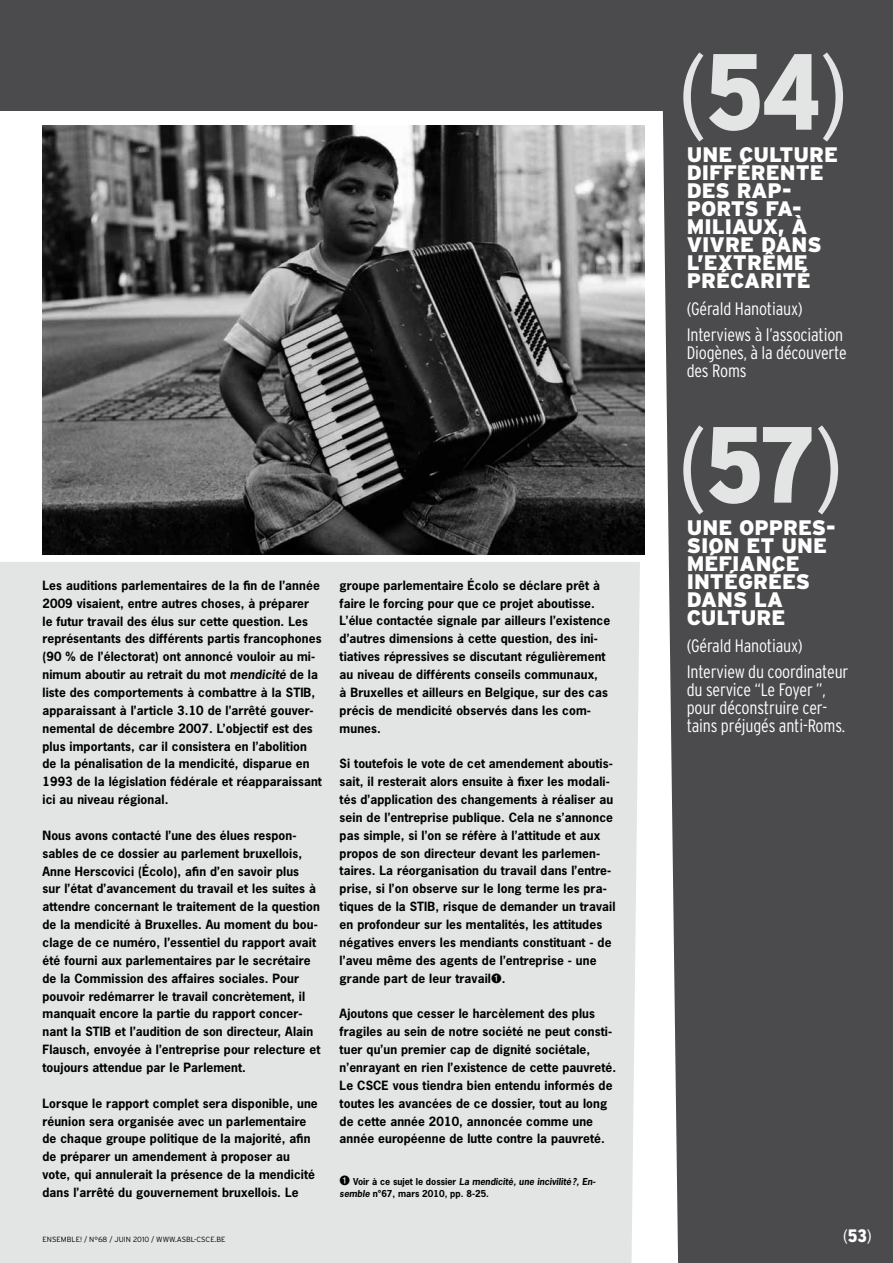
<style>
.page{position:relative;width:893px;height:1263px;background:#fff}
.page>*{position:absolute;margin:0;border:0;box-sizing:border-box;transform-origin:0 0}
.t1{font:300 condensed 108px "Interstate";color:#e3e4e4}
.t2{font:900 21px/18px "Interstate";color:#fff}
.t3{font:300 condensed 18px/18px "Interstate";letter-spacing:-.01em;color:#fff}
.t4{font:700 12px/17.9px "News Gothic Std";letter-spacing:.01em;color:#000}
.t5{font:700 9px/12px "News Gothic Std";color:#000}
.t6{font:300 7.5px "Interstate";color:#000}
.s1{font-style:italic}
.s2{font-weight:900}
</style>
<div class="page">
<div style="left:0;top:0;width:893px;height:111px;background:#4b4b4d"></div>
<div style="left:0;top:562px;width:640px;height:701px;background:#e3e4e4"></div>
<svg style="left:662px;top:111px;width:231px;height:1152px;fill:#4b4b4d"></svg>
<img style="left:43px;top:125px;width:601px;height:429px">
<p class="t4" style="left:43px;top:576px;width:281px">Les auditions parlementaires de la fin de l’année 2009 visaient, entre autres choses, à préparer le futur travail des élus sur cette question. Les représentants des différents partis francophones (90 % de l’électorat) ont annoncé vouloir au mi&shy;nimum aboutir au retrait du mot <span class="s1">mendicité</span> de la liste des comportements à combattre à la STIB, apparaissant à l’article 3.10 de l’arrêté gouver&shy;nemental de décembre 2007. L’objectif est des plus importants, car il consistera en l’abolition de la pénalisation de la mendicité, disparue en 1993 de la législation fédérale et réapparaissant ici au niveau régional.</p>
<p class="t4" style="left:43px;top:826px;width:279px">Nous avons contacté l’une des élues respon&shy;sables de ce dossier au parlement bruxellois, Anne Herscovici (Écolo), afin d’en savoir plus<br>sur l’état d’avancement du travail et les suites à attendre concernant le traitement de la question de la mendicité à Bruxelles. Au moment du bou&shy;clage de ce numéro, l’essentiel du rapport avait été fourni aux parlementaires par le secrétaire de la Commission des affaires sociales. Pour pouvoir redémarrer le travail concrètement, il manquait encore la partie du rapport concer&shy;nant la STIB et l’audition de son directeur, Alain Flausch, envoyée à l’entreprise pour relecture et toujours attendue par le Parlement.</p>
<p class="t4" style="left:43px;top:1094px;width:277px">Lorsque le rapport complet sera disponible, une réunion sera organisée avec un parlementaire de chaque groupe politique de la majorité, afin de préparer un amendement à proposer au vote, qui annulerait la présence de la mendicité dans l’arrêté du gouvernement bruxellois. Le</p>
<p class="t6" style="left:43px;top:1235px;width:180px">ENSEMBLE! / N°68 / JUIN 2010 / WWW.ASBL-CSCE.BE</p>
<p class="t4" style="left:340px;top:576px;width:272px">groupe parlementaire Écolo se déclare prêt à faire le forcing pour que ce projet aboutisse.<br>L’élue contactée signale par ailleurs l’existence d’autres dimensions à cette question, des ini&shy;tiatives répressives se discutant régulièrement au niveau de différents conseils communaux,<br>à Bruxelles et ailleurs en Belgique, sur des cas précis de mendicité observés dans les com&shy;munes.</p>
<p class="t4" style="left:340px;top:755px;width:277px">Si toutefois le vote de cet amendement aboutis&shy;sait, il resterait alors ensuite à fixer les modali&shy;tés d’application des changements à réaliser au sein de l’entreprise publique. Cela ne s’annonce pas simple, si l’on se réfère à l’attitude et aux propos de son directeur devant les parlemen&shy;taires. La réorganisation du travail dans l’entre&shy;prise, si l’on observe sur le long terme les pra&shy;tiques de la STIB, risque de demander un travail en profondeur sur les mentalités, les attitudes négatives envers les mendiants constituant - de l’aveu même des agents de l’entreprise - une grande part de leur travail➊.</p>
<p class="t4" style="left:340px;top:1005px;width:278px">Ajoutons que cesser le harcèlement des plus fragiles au sein de notre société ne peut consti&shy;tuer qu’un premier cap de dignité sociétale, n’enrayant en rien l’existence de cette pauvreté.<br>Le CSCE vous tiendra bien entendu informés de toutes les avancées de ce dossier, tout au long de cette année 2010, annoncée comme une année européenne de lutte contre la pauvreté.</p>
<p class="t5" style="left:340px;top:1175px;width:258px">➊ Voir à ce sujet le dossier <span class="s1">La mendicité, une incivilité?, En&shy;semble</span> n°67, mars 2010, pp. 8-25.</p>
<h1 class="t1" style="left:678px;top:31px;width:171px">(<span class="s2">54</span>)</h1>
<h2 class="t2" style="left:687px;top:146px;width:153px">UNE CULTURE<br>DIFFÉRENTE<br>DES RAP-<br>PORTS FA-<br>MILIAUX, À<br>VIVRE DANS<br>L’EXTRÊME<br>PRÉCARITÉ</h2>
<h3 class="t3" style="left:687px;top:295px;width:158px;line-height:26.5px">(Gérald Hanotiaux)<br>Interviews à l’association</h3>
<h3 class="t3" style="left:687px;top:344px;width:162px">Diogènes, à la découverte des Roms</h3>
<h1 class="t1" style="left:678px;top:404px;width:166px">(<span class="s2">57</span>)</h1>
<h2 class="t2" style="left:687px;top:519px;width:151px">UNE OPPRES-<br>SION ET UNE<br>MÉFIANCE<br>INTÉGRÉES<br>DANS LA<br>CULTURE</h2>
<h3 class="t3" style="left:687px;top:632px;width:163px;line-height:26.5px">(Gérald Hanotiaux)<br>Interview du coordinateur</h3>
<h3 class="t3" style="left:687px;top:681px;width:160px">du service “Le Foyer ”, pour déconstruire cer&shy;tains préjugés anti-Roms.</h3>
<h3 class="t3" style="left:843px;top:1226px;width:30px">(<span class="s2">53</span>)</h3>
</div>
